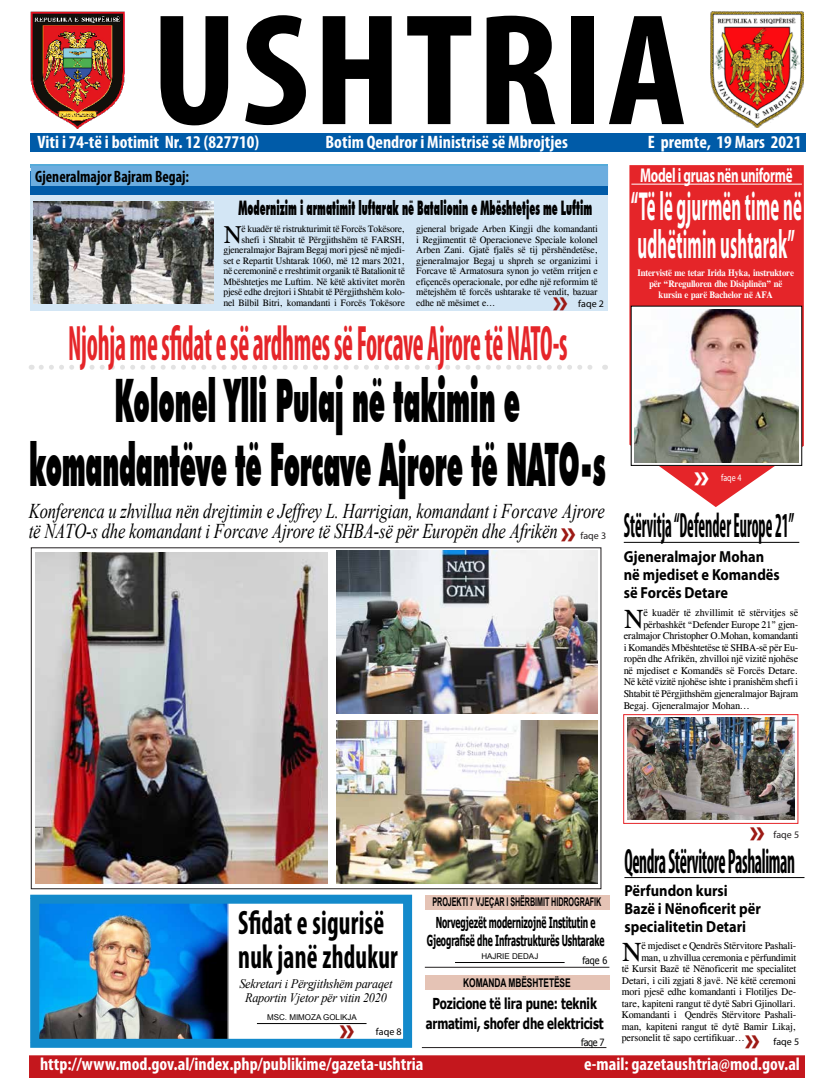
<style>
.page{position:relative;width:818px;height:1078px;background:#fff}
.page>*{position:absolute;margin:0;border:0;box-sizing:border-box;transform-origin:0 0}
.t1{font:700 condensed 160px "Myriad Pro";letter-spacing:.02em;color:#000;scale:1.08 1}
.t2{font:900 60px/64px "Futura BT";letter-spacing:-.01em;color:#000;text-align:center;scale:.42 1}
.t3{font:700 condensed 50px "Myriad Pro";letter-spacing:-.01em;color:#e52529;scale:.52 1}
.t4{font:700 40.7px/38px "Myriad Pro";letter-spacing:.01em;color:#fff;scale:.41 1}
.t5{font:700 condensed 35.2px "Myriad Pro";letter-spacing:-.01em;color:#000;scale:.45 1}
.t6{font:700 condensed 35.2px "Myriad Pro";letter-spacing:-.01em;color:#000;scale:.49 1}
.t7{font:700 condensed 34px/34px "Myriad Pro";letter-spacing:.01em;color:#000;scale:.76 1}
.t8{font:700 34px "Myriad Pro";color:#9d1a15}
.t9{font:700 34px "Myriad Pro";color:#fff}
.t10{font:26.9px "CG Times";color:#000}
.t11{font:25px "CG Times";color:#000}
.t12{font:italic 21px/20px "Times New Roman";letter-spacing:-.01em;color:#000;scale:.79 1}
.t13{font:900 20px "Futura BT";color:#000;scale:.46 1}
.t14{font:700 20px "Myriad Pro";letter-spacing:-.02em;color:#fff;scale:.65 1}
.t15{font:700 condensed 18px "Myriad Pro";color:#fff}
.t16{font:700 condensed 16.5px "Myriad Pro";color:#000;scale:.93 1}
.t17{font:700 16px/18px "Myriad Pro";color:#000;scale:.9 1}
.t18{font:700 15.1px/18px "Tahoma";letter-spacing:-.01em;color:#000;text-align:center;scale:.56 1}
.t19{font:700 15.1px/20px "Tahoma";letter-spacing:-.01em;color:#000;text-align:center;scale:.76 1}
.t20{font:italic 13px/14px "Times New Roman";letter-spacing:-.02em;color:#000;text-align:center;scale:.94 1}
.t21{font:700 12px "Arial";letter-spacing:-.01em;color:#000;scale:.6 1}
.t22{font:700 12px "Arial";letter-spacing:-.01em;color:#000;scale:.7 1}
.t23{font:10px "CG Times";letter-spacing:-.01em;color:#000}
.t24{font:10px "Myriad Pro";color:#000}
.t25{font:10px "Tahoma";letter-spacing:-.025em;color:#000;scale:.9 1}
.t26{font:10px "Myriad Pro";color:#231f20}
.t27{font:10px "Myriad Pro";color:#fff;scale:.8 1}
.t28{font:9.5px/10.5px "CG Times";letter-spacing:-.01em;color:#000;text-align:right}
.t29{font:700 9.5px/11px "CG Times";letter-spacing:-.01em;color:#fff;text-align:center;scale:.91 1}
.t30{font:8px "Arial";color:#000}
</style>
<div class="page">
<div style="left:31px;top:184px;width:577px;height:126px;background:#d3e6f5"></div>
<hr style="left:31px;top:164px;width:577px;height:4px;background:#55abd9">
<img style="left:30px;top:11px;width:94px;height:117px">
<img style="left:710px;top:11px;width:94px;height:117px">
<div style="left:30px;top:134px;width:775px;height:18px;background:#005ba8"></div>
<div style="left:30px;top:1055px;width:774px;height:22px;background:#c4171d"></div>
<div style="left:29px;top:1055px;width:776px;height:22px;border:1px solid #c4171d"></div>
<div style="left:425px;top:894px;width:184px;height:15px;background:#e5c3b5"></div>
<div style="left:425px;top:975px;width:184px;height:14px;background:#e5c3b5"></div>
<hr style="left:425px;top:966px;width:184px;height:1px;background:#231f20">
<hr style="left:422px;top:1047px;width:184px;height:1px;background:#231f20">
<div style="left:31px;top:171px;width:577px;height:23px;background:#005ba8"></div>
<div style="left:31px;top:166px;width:577px;height:20px;background:#6caddf"></div>
<hr style="left:455px;top:961px;width:109px;height:1px;background:#000">
<svg style="left:629px;top:165px;width:175px;height:342px;fill:#e52529"></svg>
<hr style="left:624px;top:542px;width:175px;height:1px;background:#000">
<hr style="left:624px;top:877px;width:180px;height:1px;background:#000">
<svg style="left:633px;top:308px;width:167px;height:155px"></svg>
<div style="left:623px;top:714px;width:175px;height:109px;background:linear-gradient(to right,#fff,#fff);border:1px solid #e52529"></div>
<img style="left:34px;top:201px;width:179px;height:102px">
<img style="left:627px;top:717px;width:167px;height:102px">
<hr style="left:631px;top:184px;width:171px;height:1px;background:#fff">
<img style="left:634px;top:309px;width:164px;height:153px">
<img style="left:40px;top:904px;width:186px;height:133px">
<div style="left:30px;top:894px;width:382px;height:153px;border:9px solid #138acb"></div>
<hr style="left:257px;top:1022px;width:109px;height:1px;background:#000">
<svg style="left:31px;top:547px;width:570px;height:341px"></svg>
<svg style="left:41px;top:365px;width:564px;height:4px"></svg>
<img style="left:35px;top:553px;width:292px;height:330px">
<img style="left:336px;top:550px;width:261px;height:163px">
<img style="left:336px;top:720px;width:261px;height:163px">
<h1 class="t1" style="left:151px;top:-29px;width:497px">USHTRIA</h1>
<h3 class="t15" style="left:326px;top:131px;width:244px">Botim Qendror i Ministrisë së Mbrojtjes</h3>
<h3 class="t15" style="left:648px;top:131px;width:155px">E premte, 19 Mars 2021</h3>
<h3 class="t15" style="left:38px;top:131px;width:223px">Viti i 74-të i botimit Nr. 12 (827710)</h3>
<h3 class="t16" style="left:35px;top:166px;width:167px">Gjeneralmajor Bajram Begaj:</h3>
<h3 class="t13" style="left:239px;top:196px;width:770px">Modernizim i armatimit luftarak në Batalionin e Mbështetjes me Luftim</h3>
<p class="t28" style="left:223px;top:224px;width:183px">ë kuadër të ristrukturimit të Forcës Tokësore, shefi i Shtabit të Përgjithshëm të FARSH, gjeneralmajor Bajram Begaj mori pjesë në mjedi&shy;set e Repartit Ushtarak 1060, më 12 mars 2021, në ceremoninë e rreshtimit organik të Batalionit të Mbështetjes me Luftim. Në këtë aktivitet morën pjesë edhe drejtori i Shtabit të Përgjithshëm kolo&shy;nel Bilbil Bitri, komandanti i Forcës Tokësore</p>
<p class="t28" style="left:416px;top:224px;width:183px;text-align:justify">gjeneral brigade Arben Kingji dhe komandanti i Regjimentit të Operacioneve Speciale kolonel Arben Zani. Gjatë fjalës së tij përshëndetëse, gjeneralmajor Begaj u shpreh se organizimi i Forcave të Armatosura synon jo vetëm rritjen e efiçencës operacionale, por edhe një reformim të mëtejshëm të forcës ushtarake të vendit, bazuar edhe në mësimet e...</p>
<h3 class="t11" style="left:223px;top:220px;width:20px">N</h3>
<h3 class="t8" style="left:552px;top:281px;width:17px">»</h3>
<p class="t24" style="left:578px;top:297px;width:27px">faqe 2</p>
<h3 class="t3" style="left:68px;top:312px;width:962px">Njohja me sfidat e së ardhmes së Forcave Ajrore të NATO-s</h3>
<h2 class="t2" style="left:29px;top:367px;width:1373px">Kolonel Ylli Pulaj në takimin e komandantëve të Forcave Ajrore të NATO-s</h2>
<h3 class="t12" style="left:29px;top:500px;width:731px">Konferenca u zhvillua nën drejtimin e Jeffrey L. Harrigian, komandant i Forcave Ajrore të NATO-s dhe komandant i Forcave Ajrore të SHBA-së për Europën dhe Afrikën</h3>
<h3 class="t8" style="left:560px;top:512px;width:17px">»</h3>
<p class="t26" style="left:580px;top:529px;width:27px">faqe 3</p>
<h3 class="t14" style="left:640px;top:162px;width:236px">Model i gruas nën uniformë</h3>
<h3 class="t4" style="left:631px;top:186px;width:419px">“Të lë gjurmën time në udhëtimin ushtarak”</h3>
<p class="t29" style="left:637px;top:267px;width:173px">Intervistë me tetar Irida Hyka, instruktore për “Rregulloren dhe Disiplinën” në kursin e parë Bachelor në AFA</p>
<h3 class="t9" style="left:694px;top:456px;width:17px">»</h3>
<p class="t27" style="left:721px;top:471px;width:27px">faqe 4</p>
<h3 class="t5" style="left:624px;top:503px;width:380px">Stërvitja “Defender Europe 21”</h3>
<h3 class="t17" style="left:624px;top:547px;width:175px">Gjeneralmajor Mohan në mjediset e Komandës së Forcës Detare</h3>
<h3 class="t10" style="left:624px;top:603px;width:21px">N</h3>
<p class="t23" style="left:643px;top:607px;width:156px">ë kuadër të zhvillimit të stërvitjes së</p>
<p class="t23" style="left:643px;top:618px;width:156px">përbashkët “Defender Europe 21” gjen-</p>
<p class="t23" style="left:624px;top:630px;width:176px">eralmajor Christopher O.Mohan, komandanti</p>
<p class="t23" style="left:624px;top:641px;width:176px">i Komandës Mbështetëse të SHBA-së për Eu-</p>
<p class="t23" style="left:624px;top:653px;width:176px">ropën dhe Afrikën, zhvilloi një vizitë njohëse</p>
<p class="t23" style="left:624px;top:664px;width:176px">në mjediset e Komandës së Forcës Detare.</p>
<p class="t23" style="left:624px;top:676px;width:176px">Në këtë vizitë njohëse ishte i pranishëm shefi i</p>
<p class="t23" style="left:624px;top:687px;width:176px">Shtabit të Përgjithshëm gjeneralmajor Bajram</p>
<p class="t23" style="left:624px;top:699px;width:127px">Begaj. Gjeneralmajor Mohan...</p>
<h3 class="t7" style="left:238px;top:904px;width:211px">Sfidat e sigurisë nuk janë zhdukur</h3>
<h3 class="t20" style="left:239px;top:976px;width:164px">Sekretari i Përgjithshëm paraqet<br>Raportin Vjetor për vitin 2020</h3>
<p class="t30" style="left:267px;top:1011px;width:91px">MSC. MIMOZA GOLIKJA</p>
<h3 class="t8" style="left:339px;top:1009px;width:17px">»</h3>
<p class="t24" style="left:376px;top:1025px;width:27px">faqe 8</p>
<p class="t21" style="left:432px;top:893px;width:283px">PROJEKTI 7 VJEÇAR I SHËRBIMIT HIDROGRAFIK</p>
<h3 class="t18" style="left:427px;top:911px;width:319px">Norvegjezët modernizojnë Institutin e<br>Gjeografisë dhe Infrastrukturës Ushtarake</h3>
<p class="t25" style="left:582px;top:953px;width:29px">faqe 6</p>
<p class="t30" style="left:481px;top:950px;width:58px">HAJRIE DEDAJ</p>
<p class="t22" style="left:463px;top:974px;width:155px">KOMANDA MBËSHTETËSE</p>
<h3 class="t19" style="left:426px;top:992px;width:235px">Pozicione të lira pune: teknik armatimi, shofer dhe elektricist</h3>
<p class="t25" style="left:581px;top:1035px;width:27px">faqe 7</p>
<h3 class="t8" style="left:749px;top:811px;width:17px">»</h3>
<p class="t26" style="left:773px;top:827px;width:27px">faqe 5</p>
<h3 class="t6" style="left:624px;top:838px;width:350px">Qendra Stërvitore Pashaliman</h3>
<h3 class="t17" style="left:624px;top:881px;width:153px">Përfundon kursi<br>Bazë i Nënoficerit për specialitetin Detari</h3>
<h3 class="t10" style="left:622px;top:935px;width:21px">N</h3>
<p class="t23" style="left:641px;top:939px;width:156px">ë mjediset e Qendrës Stërvitore Pashali-</p>
<p class="t23" style="left:641px;top:951px;width:156px">man, u zhvillua ceremonia e përfundimit</p>
<p class="t23" style="left:622px;top:962px;width:176px">të Kursit Bazë të Nënoficerit me specialitet</p>
<p class="t23" style="left:622px;top:974px;width:176px">Detari, i cili zgjati 8 javë. Në këtë ceremoni</p>
<p class="t23" style="left:622px;top:985px;width:176px">mori pjesë edhe komandanti i Flotiljes De-</p>
<p class="t23" style="left:622px;top:997px;width:176px">tare, kapiteni rangut të dytë Sabri Gjinollari.</p>
<p class="t23" style="left:622px;top:1008px;width:176px">Komandanti i Qendrës Stërvitore Pashali-</p>
<p class="t23" style="left:622px;top:1020px;width:176px">man, kapiteni rangut të dytë Bamir Likaj,</p>
<p class="t23" style="left:622px;top:1031px;width:124px">personelit të sapo certifikuar...</p>
<h3 class="t8" style="left:744px;top:1018px;width:17px">»</h3>
<p class="t24" style="left:773px;top:1035px;width:27px">faqe 5</p>
<h3 class="t15" style="left:40px;top:1052px;width:385px">http://www.mod.gov.al/index.php/publikime/gazeta-ushtria</h3>
<h3 class="t15" style="left:584px;top:1052px;width:217px">e-mail: gazetaushtria@mod.gov.al</h3>
</div>
